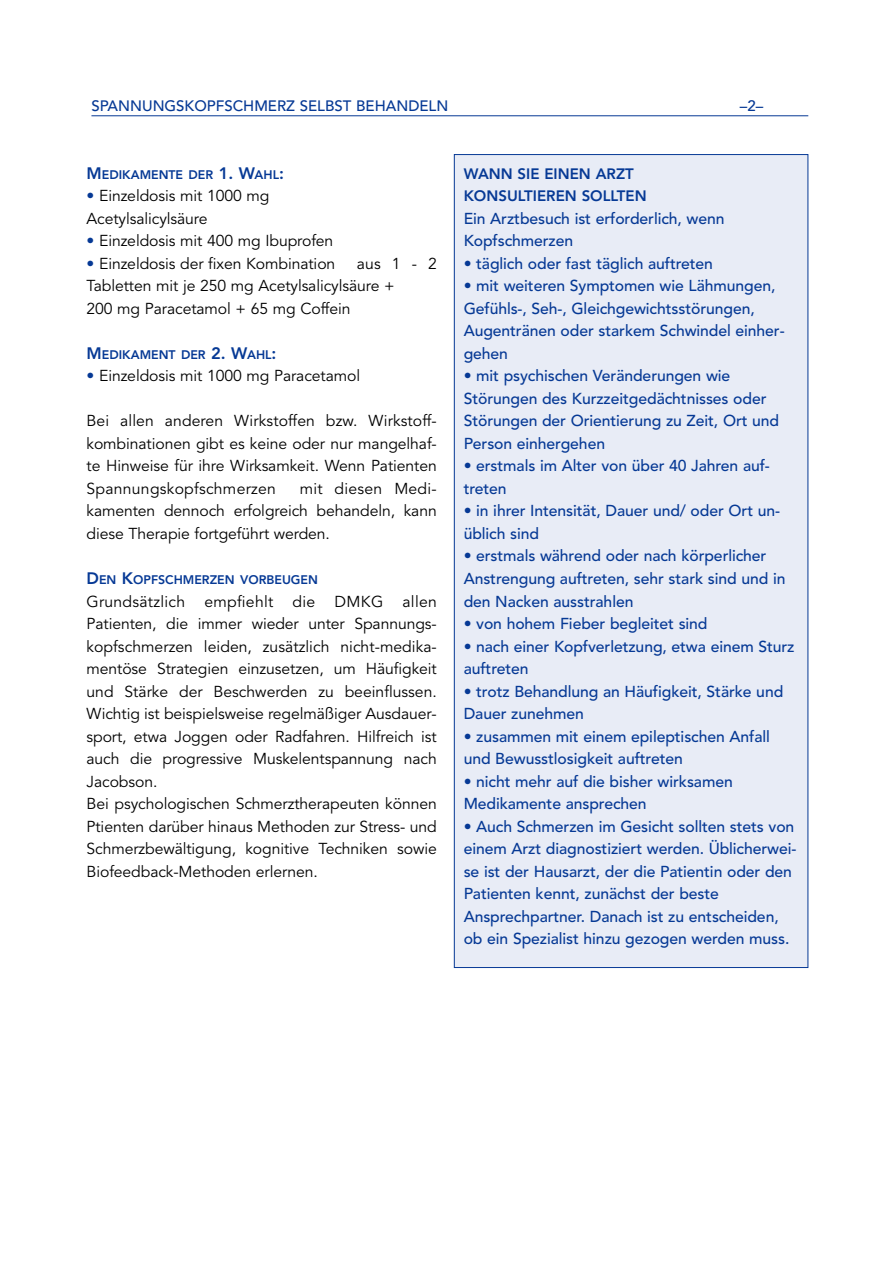
<style>
.page{position:relative;width:893px;height:1262px;background:#fff}
.page>*{position:absolute;margin:0;border:0;box-sizing:border-box;transform-origin:0 0}
.t1{font:500 15.75px/22.5px "Avenir";letter-spacing:-.005em;color:#063995}
.t2{font:15.75px/22.5px "Avenir";letter-spacing:-.005em;color:#000}
.t3{font:500 15px "Avenir";color:#063995}
.t4{font:800 15px/22.5px "Avenir";color:#063995}
.t5{font:800 12.3px "Avenir";color:#063995}
.s1{font-size:16.5px}
.s2{font-weight:500;color:#063995}
</style>
<div class="page">
<hr style="left:91px;top:115px;width:717px;height:1px;background:#063995">
<div style="left:454px;top:154px;width:353px;height:813px;background:#e8ecf6"></div>
<p class="t3" style="left:91px;top:100px;width:358px">SPANNUNGSKOPFSCHMERZ SELBST BEHANDELN</p>
<p class="t3" style="left:739px;top:100px;width:25px">–2–</p>
<p class="t5" style="left:87px;top:169px;width:199px"><span class="s1">M</span>EDIKAMENTE DER <span class="s1">1. W</span>AHL<span class="s1">:</span></p>
<p class="t2" style="left:87px;top:186px;width:184px"><span class="s2">•</span> Einzeldosis mit 1000 mg<br>Acetylsalicylsäure</p>
<p class="t2" style="left:87px;top:231px;width:248px"><span class="s2">•</span> Einzeldosis mit 400 mg Ibuprofen</p>
<p class="t2" style="left:87px;top:254px;width:250px"><span class="s2">•</span> Einzeldosis der fixen Kombination</p>
<p class="t2" style="left:87px;top:254px;width:352px;text-indent:270px">aus 1 - 2<br>Tabletten mit je 250 mg Acetylsalicylsäure +<br>200 mg Paracetamol + 65 mg Coffein</p>
<p class="t5" style="left:87px;top:349px;width:191px"><span class="s1">M</span>EDIKAMENT DER <span class="s1">2. W</span>AHL<span class="s1">:</span></p>
<p class="t2" style="left:87px;top:366px;width:275px"><span class="s2">•</span> Einzeldosis mit 1000 mg Paracetamol</p>
<p class="t2" style="left:87px;top:411px;width:352px;text-align:justify">Bei allen anderen Wirkstoffen bzw. Wirkstoff&shy;kombinationen gibt es keine oder nur mangelhaf&shy;te Hinweise für ihre Wirksamkeit. Wenn Patienten Spannungskopfschmerzen</p>
<p class="t2" style="left:87px;top:479px;width:352px;text-align:justify;text-indent:213px">mit diesen Medi&shy;kamenten dennoch erfolgreich behandeln, kann diese Therapie fortgeführt werden.</p>
<p class="t5" style="left:87px;top:574px;width:233px"><span class="s1">D</span>EN <span class="s1">K</span>OPFSCHMERZEN VORBEUGEN</p>
<p class="t2" style="left:87px;top:591px;width:352px">Grundsätzlich empfiehlt die DMKG allen Patienten, die immer wieder unter Spannungs&shy;kopfschmerzen leiden, zusätzlich nicht-medika&shy;mentöse Strategien einzusetzen, um Häufigkeit und Stärke der Beschwerden zu beeinflussen.<br>Wichtig ist beispielsweise regelmäßiger Ausdauer&shy;sport, etwa Joggen oder Radfahren. Hilfreich ist auch die progressive Muskelentspannung nach Jacobson.<br>Bei psychologischen Schmerztherapeuten können Ptienten darüber hinaus Methoden zur Stress- und Schmerzbewältigung, kognitive Techniken sowie Biofeedback-Methoden erlernen.</p>
<p class="t4" style="left:463px;top:164px;width:184px">WANN SIE EINEN ARZT<br>KONSULTIEREN SOLLTEN</p>
<p class="t1" style="left:463px;top:209px;width:262px">Ein Arztbesuch ist erforderlich, wenn<br>Kopfschmerzen</p>
<p class="t1" style="left:463px;top:254px;width:251px">• täglich oder fast täglich auftreten</p>
<p class="t1" style="left:463px;top:276px;width:322px">• mit weiteren Symptomen wie Lähmungen, Gefühls-, Seh-, Gleichgewichtsstörungen, Augentränen oder starkem Schwindel einher&shy;gehen</p>
<p class="t1" style="left:463px;top:366px;width:317px">• mit psychischen Veränderungen wie Störungen des Kurzzeitgedächtnisses oder Störungen der Orientierung zu Zeit, Ort und Person einhergehen</p>
<p class="t1" style="left:463px;top:456px;width:308px">• erstmals im Alter von über 40 Jahren auf&shy;treten</p>
<p class="t1" style="left:463px;top:501px;width:318px">• in ihrer Intensität, Dauer und/ oder Ort un&shy;üblich sind</p>
<p class="t1" style="left:463px;top:546px;width:323px">• erstmals während oder nach körperlicher<br>Anstrengung auftreten, sehr stark sind und in den Nacken ausstrahlen</p>
<p class="t1" style="left:463px;top:614px;width:245px">• von hohem Fieber begleitet sind</p>
<p class="t1" style="left:463px;top:636px;width:332px">• nach einer Kopfverletzung, etwa einem Sturz auftreten</p>
<p class="t1" style="left:463px;top:681px;width:321px">• trotz Behandlung an Häufigkeit, Stärke und<br>Dauer zunehmen</p>
<p class="t1" style="left:463px;top:726px;width:308px">• zusammen mit einem epileptischen Anfall und Bewusstlosigkeit auftreten</p>
<p class="t1" style="left:463px;top:771px;width:270px">• nicht mehr auf die bisher wirksamen<br>Medikamente ansprechen</p>
<p class="t1" style="left:463px;top:816px;width:334px">• Auch Schmerzen im Gesicht sollten stets von einem Arzt diagnostiziert werden. Üblicherwei&shy;se ist der Hausarzt, der die Patientin oder den Patienten kennt, zunächst der beste Ansprechpartner. Danach ist zu entscheiden, ob ein Spezialist hinzu gezogen werden muss.</p>
</div>
